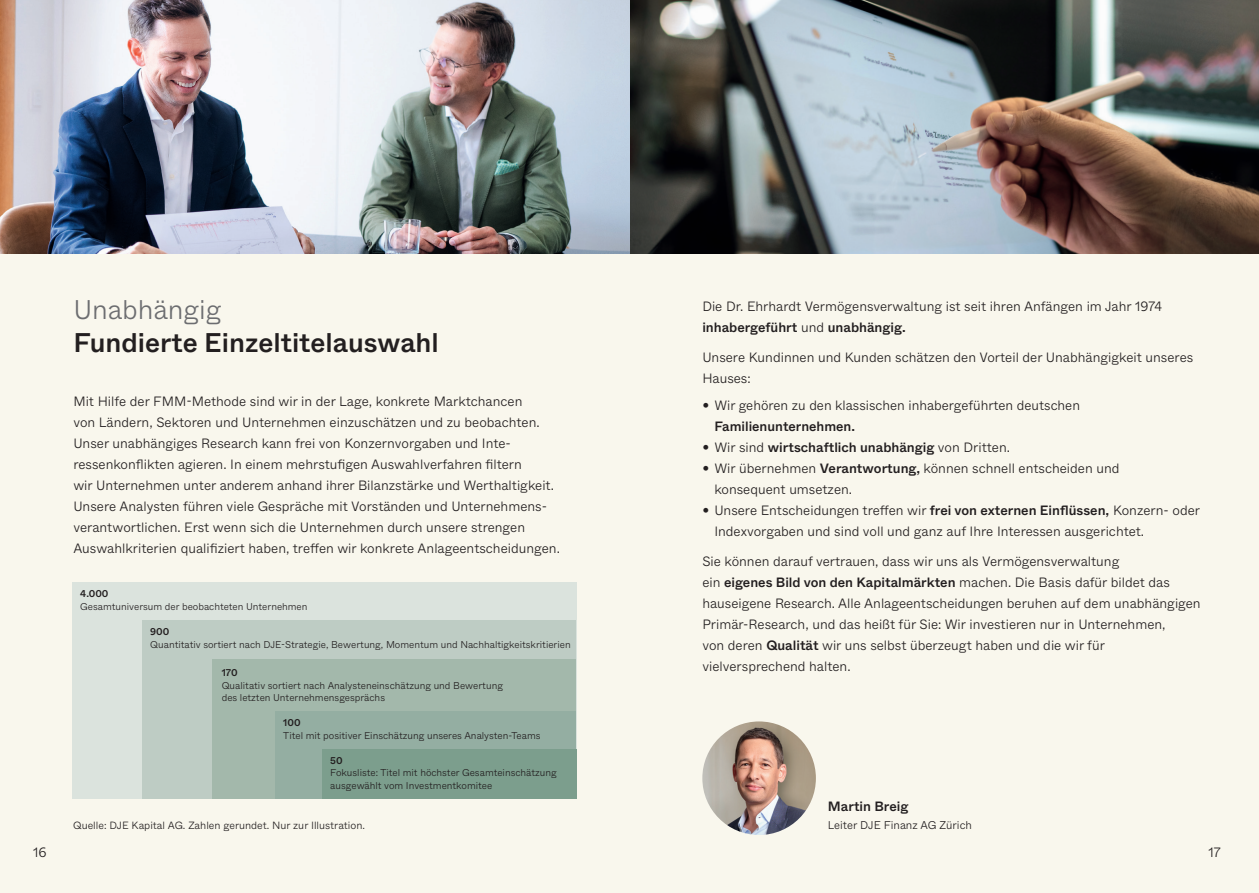
<style>
.page{position:relative;width:1259px;height:893px;background:#f9f7ed}
.page>*{position:absolute;margin:0;border:0;box-sizing:border-box;transform-origin:0 0}
.t1{font:500 27px "ABC Whyte";color:#231f20}
.t2{font:300 27px "ABC Whyte";color:#6c6d70}
.t3{font:300 13.5px/21px "ABC Whyte";color:#231f20}
.t4{font:500 13.5px "ABC Whyte";color:#231f20}
.t5{font:300 11.25px "ABC Whyte";color:#231f20}
.t6{font:300 10.5px "ABC Whyte";color:#231f20}
.t7{font:300 9.9px/12.8px "ABC Whyte";color:#231f20}
.t8{font:500 9.9px "ABC Whyte";color:#231f20}
.s1{font-weight:500}
.s2{font-weight:300}
</style>
<div class="page">
<img style="left:629px;top:0;width:630px;height:253px">
<img style="left:0;top:0;width:629px;height:253px">
<div style="left:72px;top:582px;width:504px;height:217px;background:#dbe3dd"></div>
<div style="left:143px;top:620px;width:433px;height:179px;background:#beccc4"></div>
<div style="left:212px;top:660px;width:364px;height:139px;background:#a3b8ab"></div>
<div style="left:275px;top:712px;width:301px;height:87px;background:#94aea2"></div>
<div style="left:322px;top:749px;width:254px;height:50px;background:#7c9e8d"></div>
<img style="left:702px;top:721px;width:114px;height:114px;border-radius:57px">
<h1 class="t2" style="left:73px;top:293px;width:150px">Unabhängig</h1>
<h1 class="t1" style="left:73px;top:326px;width:367px">Fundierte Einzeltitelauswahl</h1>
<p class="t3" style="left:73px;top:390px;width:488px">Mit Hilfe der FMM-Methode sind wir in der Lage, konkrete Marktchancen<br>von Ländern, Sektoren und Unternehmen einzuschätzen und zu beobachten.<br>Unser unabhängiges Research kann frei von Konzernvorgaben und Inte&shy;ressenkonflikten agieren. In einem mehrstufigen Auswahlverfahren filtern<br>wir Unternehmen unter anderem anhand ihrer Bilanzstärke und Werthaltigkeit.<br>Unsere Analysten führen viele Gespräche mit Vorständen und Unternehmens&shy;verantwortlichen. Erst wenn sich die Unternehmen durch unsere strengen Auswahlkriterien qualifiziert haben, treffen wir konkrete Anlageentscheidungen.</p>
<p class="t8" style="left:80px;top:587px;width:30px">4.000</p>
<p class="t7" style="left:80px;top:600px;width:229px">Gesamtuniversum der beobachteten Unternehmen</p>
<p class="t8" style="left:150px;top:625px;width:21px">900</p>
<p class="t7" style="left:150px;top:638px;width:422px">Quantitativ sortiert nach DJE-Strategie, Bewertung, Momentum und Nachhaltigkeitskritierien</p>
<p class="t8" style="left:222px;top:666px;width:17px">170</p>
<p class="t7" style="left:222px;top:679px;width:283px">Qualitativ sortiert nach Analysteneinschätzung und Bewertung des letzten Unternehmensgesprächs</p>
<p class="t8" style="left:283px;top:716px;width:19px">100</p>
<p class="t7" style="left:283px;top:729px;width:259px">Titel mit positiver Einschätzung unseres Analysten-Teams</p>
<p class="t8" style="left:330px;top:754px;width:14px">50</p>
<p class="t7" style="left:330px;top:767px;width:228px">Fokusliste: Titel mit höchster Gesamteinschätzung ausgewählt vom Investmentkomitee</p>
<p class="t6" style="left:73px;top:819px;width:293px">Quelle: DJE Kapital AG. Zahlen gerundet. Nur zur Illustration.</p>
<p class="t3" style="left:702px;top:296px;width:461px">Die Dr. Ehrhardt Vermögensverwaltung ist seit ihren Anfängen im Jahr 1974 <span class="s1">inhabergeführt</span> und <span class="s1">unabhängig.</span></p>
<p class="t3" style="left:702px;top:347px;width:492px">Unsere Kundinnen und Kunden schätzen den Vorteil der Unabhängigkeit unseres<br>Hauses:</p>
<p class="t3" style="left:702px;top:395px;width:379px">• Wir gehören zu den klassischen inhabergeführten deutschen</p>
<p class="t4" style="left:714px;top:417px;width:142px">Familienunternehmen.</p>
<p class="t4" style="left:702px;top:438px;width:309px"><span class="s2">• Wir sind</span> wirtschaftlich unabhängig <span class="s2">von Dritten.</span></p>
<p class="t3" style="left:714px;top:458px;width:407px;text-indent:-12px">• Wir übernehmen <span class="s1">Verantwortung,</span> können schnell entscheiden und konsequent umsetzen.</p>
<p class="t3" style="left:714px;top:500px;width:487px;text-indent:-12px">• Unsere Entscheidungen treffen wir <span class="s1">frei von externen Einflüssen,</span> Konzern- oder<br>Indexvorgaben und sind voll und ganz auf Ihre Interessen ausgerichtet.</p>
<p class="t3" style="left:702px;top:551px;width:500px">Sie können darauf vertrauen, dass wir uns als Vermögensverwaltung<br>ein <span class="s1">eigenes Bild von den Kapitalmärkten</span> machen. Die Basis dafür bildet das hauseigene Research. Alle Anlageentscheidungen beruhen auf dem unabhängigen Primär-Research, und das heißt für Sie: Wir investieren nur in Unternehmen,<br>von deren <span class="s1">Qualität</span> wir uns selbst überzeugt haben und die wir für vielversprechend halten.</p>
<p class="t4" style="left:828px;top:798px;width:82px">Martin Breig</p>
<p class="t5" style="left:828px;top:818px;width:145px">Leiter DJE Finanz AG Zürich</p>
<p class="t3" style="left:33px;top:842px;width:15px">16</p>
<p class="t3" style="left:1208px;top:842px;width:14px">17</p>
</div>
